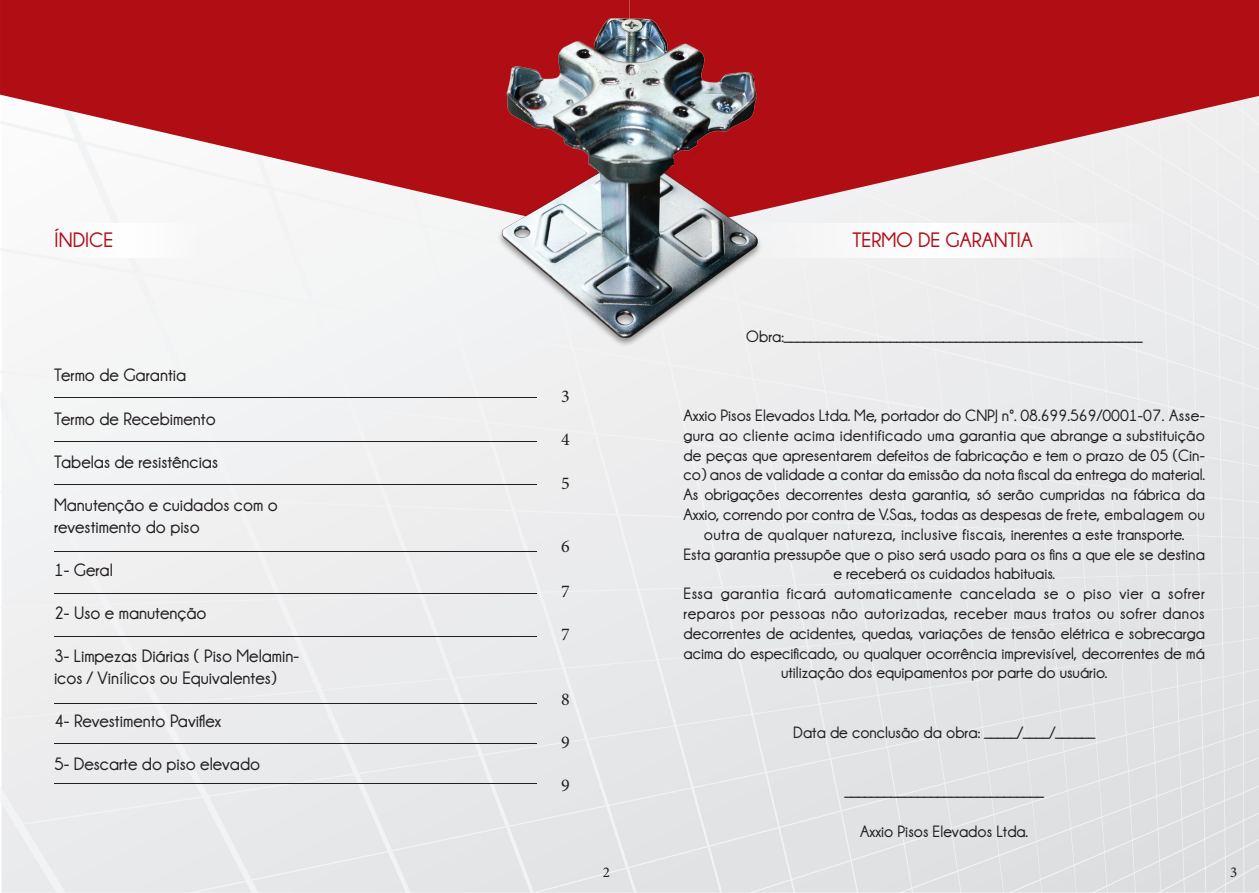
<style>
.page{position:relative;width:1259px;height:893px;background:#fff}
.page>*{position:absolute;margin:0;border:0;box-sizing:border-box;transform-origin:0 0}
.t1{font:700 21px "Champagne&Limousines";color:#b00d15}
.t2{font:700 18px/21.6px "Champagne&Limousines";color:#231f20}
.t3{font:18px "Minion Pro";color:#231f20}
.t4{font:700 16.5px/19.8px "Champagne&Limousines";color:#231f20;text-align:center}
.t5{font:15px "Minion Pro";color:#231f20}
</style>
<div class="page">
<img style="left:1px;top:240px;width:1258px;height:653px">
<svg style="left:779px;top:0;width:480px;height:240px;fill:#b00d15"></svg>
<hr style="left:55px;top:397px;width:482px;height:1px;background:#231f20">
<hr style="left:54px;top:441px;width:482px;height:1px;background:#231f20">
<hr style="left:55px;top:484px;width:482px;height:1px;background:#231f20">
<hr style="left:54px;top:593px;width:482px;height:1px;background:#231f20">
<hr style="left:55px;top:636px;width:482px;height:1px;background:#231f20">
<hr style="left:55px;top:703px;width:482px;height:1px;background:#231f20">
<hr style="left:55px;top:743px;width:482px;height:1px;background:#231f20">
<div style="left:729px;top:223px;width:430px;height:34px;background:#f7f7f8"></div>
<svg style="left:0;top:0;width:455px;height:240px;fill:#b00d15"></svg>
<img style="left:455px;top:0;width:324px;height:410px">
<div style="left:54px;top:223px;width:150px;height:34px;background:#fff"></div>
<hr style="left:54px;top:783px;width:482px;height:1px;background:#231f20">
<hr style="left:55px;top:551px;width:482px;height:1px;background:#231f20">
<p class="t1" style="left:54px;top:228px;width:61px">ÍNDICE</p>
<p class="t1" style="left:852px;top:228px;width:182px">TERMO DE GARANTIA</p>
<p class="t2" style="left:54px;top:364px;width:134px">Termo de Garantia</p>
<p class="t2" style="left:54px;top:408px;width:163px">Termo de Recebimento</p>
<p class="t2" style="left:54px;top:451px;width:166px">Tabelas de resistências</p>
<p class="t2" style="left:54px;top:494px;width:225px">Manutenção e cuidados com o revestimento do piso</p>
<p class="t2" style="left:54px;top:559px;width:60px">1- Geral</p>
<p class="t2" style="left:54px;top:602px;width:154px">2- Uso e manutenção</p>
<p class="t2" style="left:54px;top:645px;width:247px">3- Limpezas Diárias ( Piso Melamin&shy;icos / Vinílicos ou Equivalentes)</p>
<p class="t2" style="left:54px;top:710px;width:169px">4- Revestimento Paviflex</p>
<p class="t2" style="left:54px;top:753px;width:208px">5- Descarte do piso elevado</p>
<p class="t3" style="left:561px;top:384px;width:10px">3</p>
<p class="t3" style="left:561px;top:428px;width:10px">4</p>
<p class="t3" style="left:561px;top:471px;width:10px">5</p>
<p class="t3" style="left:561px;top:534px;width:10px">6</p>
<p class="t3" style="left:561px;top:579px;width:10px">7</p>
<p class="t3" style="left:561px;top:622px;width:10px">7</p>
<p class="t3" style="left:561px;top:687px;width:10px">8</p>
<p class="t3" style="left:561px;top:730px;width:10px">9</p>
<p class="t3" style="left:561px;top:773px;width:10px">9</p>
<p class="t4" style="left:746px;top:326px;width:397px">Obra:______________________________________________________</p>
<p class="t4" style="left:683px;top:406px;width:523px;text-align:justify">Axxio Pisos Elevados Ltda. Me, portador do CNPJ nº. 08.699.569/0001-07. Asse&shy;gura ao cliente acima identificado uma garantia que abrange a substituição de peças que apresentarem defeitos de fabricação e tem o prazo de 05 (Cin&shy;co) anos de validade a contar da emissão da nota fiscal da entrega do material.</p>
<p class="t4" style="left:683px;top:485px;width:523px">As obrigações decorrentes desta garantia, só serão cumpridas na fábrica da<br>Axxio, correndo por contra de V.Sas., todas as despesas de frete, embalagem ou outra de qualquer natureza, inclusive fiscais, inerentes a este transporte.</p>
<p class="t4" style="left:683px;top:544px;width:523px">Esta garantia pressupõe que o piso será usado para os fins a que ele se destina e receberá os cuidados habituais.</p>
<p class="t4" style="left:683px;top:584px;width:523px">Essa garantia ficará automaticamente cancelada se o piso vier a sofrer reparos por pessoas não autorizadas, receber maus tratos ou sofrer danos decorrentes de acidentes, quedas, variações de tensão elétrica e sobrecarga acima do especificado, ou qualquer ocorrência imprevisível, decorrentes de má utilização dos equipamentos por parte do usuário.</p>
<p class="t4" style="left:793px;top:722px;width:303px">Data de conclusão da obra: _____/____/______</p>
<p class="t4" style="left:844px;top:782px;width:200px">______________________________</p>
<p class="t4" style="left:860px;top:821px;width:169px">Axxio Pisos Elevados Ltda.</p>
<p class="t5" style="left:603px;top:862px;width:9px">2</p>
<p class="t5" style="left:1230px;top:862px;width:9px">3</p>
</div>
